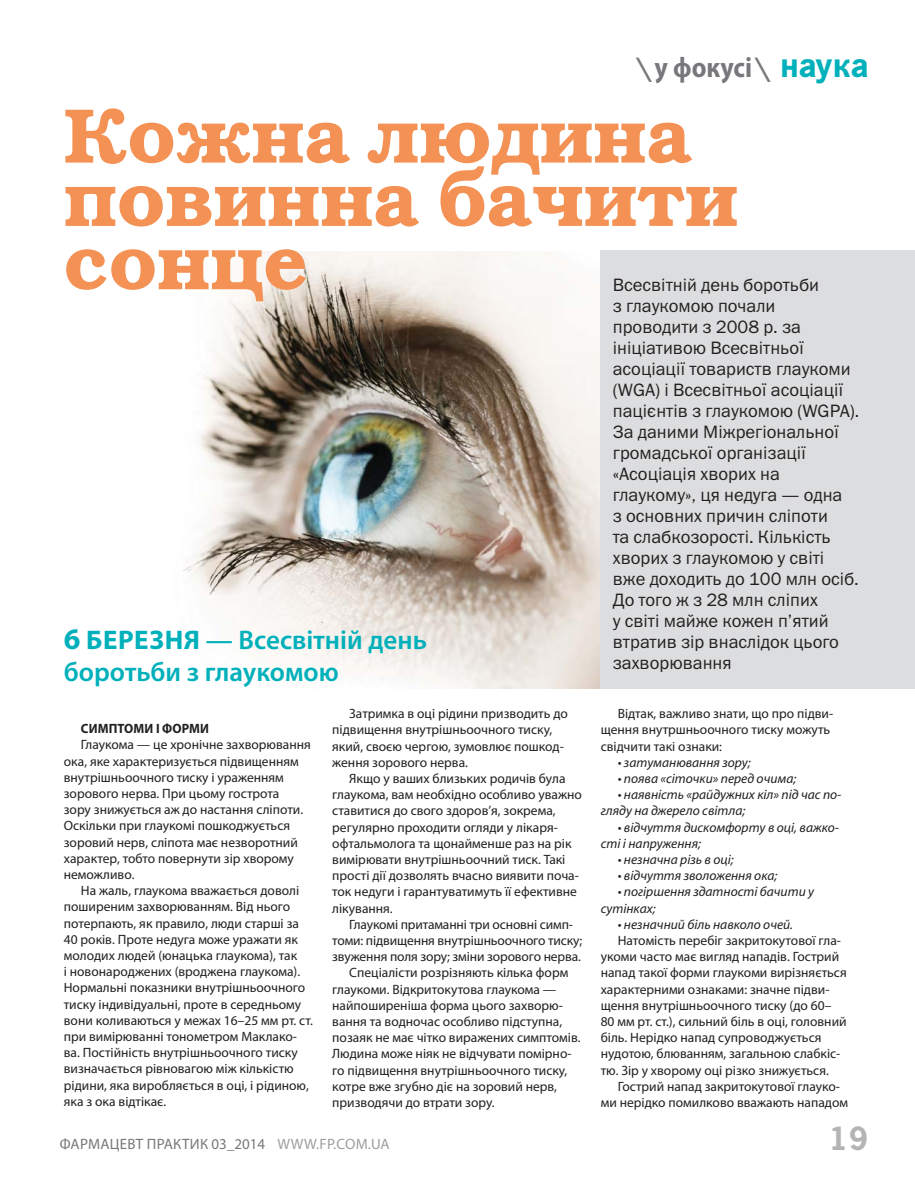
<style>
.page{position:relative;width:915px;height:1178px;background:#fff}
.page>*{position:absolute;margin:0;border:0;box-sizing:border-box;transform-origin:0 0}
.t1{font:77.55px/63.3px "Bookman Demi ITC";color:#f49154}
.t2{font:700 34.5px "News Paper C";color:#b2b4b6}
.t3{font:700 28.5px "Myriad Pro";color:#77787b;scale:.9 1}
.t4{font:600 27px/32.4px "Myriad Pro";color:#00b0ba}
.t5{font:18px/21px "Franklin Gothic Book ITC";color:#231f20}
.t6{font:15px "Myriad Pro";letter-spacing:.02em;color:#77787b}
.t7{font:13.5px/16.2px "Myriad Pro";color:#231f20}
.t8{font:italic 13.5px/16.2px "Myriad Pro";color:#231f20}
.t9{font:700 13.5px "Myriad Pro";letter-spacing:.01em;color:#231f20;scale:.95 1}
.s1{font-family:"News Paper C"}
.s2{font-family:"News Paper C";font-size:36px;color:#00b0ba}
.s3{font-weight:700;font-size:30px}
.s4{font-weight:700}
.s5{color:#9d9fa1}
</style>
<div class="page">
<img style="left:183px;top:252px;width:417px;height:436px">
<div style="left:600px;top:251px;width:314px;height:438px;background:#dcddde"></div>
<h3 class="t3" style="left:638px;top:56px;width:256px"><span class="s1">\</span> у фокусі <span class="s1">\</span> <span class="s2">наука</span></h3>
<h1 class="t1" style="left:64px;top:110px;width:675px">Кожна людина повинна бачити сонце</h1>
<p class="t5" style="left:612px;top:276px;width:248px">Всесвітній день боротьби<br>з глаукомою почали проводити з 2008 р. за ініціативою Всесвітньої асоціації товариств глаукоми (WGA) і Всесвітньої асоціації пацієнтів з глаукомою (WGPA).<br>За даними Міжрегіональної громадської організації «Асоціація хворих на глаукому», ця недуга — одна<br>з основних причин сліпоти<br>та слабкозорості. Кількість хворих з глаукомою у світі вже доходить до 100 млн осіб.<br>До того ж з 28 млн сліпих<br>у світі майже кожен п’ятий втратив зір внаслідок цього захворювання</p>
<h3 class="t4" style="left:64px;top:626px;width:364px"><span class="s3">6</span> <span class="s4">БЕРЕЗНЯ</span> — Всесвітній день боротьби з глаукомою</h3>
<p class="t9" style="left:81px;top:723px;width:136px">СИМПТОМИ І ФОРМИ</p>
<p class="t7" style="left:64px;top:738px;width:248px;text-indent:17px">Глаукома — це хронічне захворювання ока, яке характеризується підвищенням внутрішньоочного тиску і ураженням зорового нерва. При цьому гострота<br>зору знижується аж до настання сліпоти.<br>Оскільки при глаукомі пошкоджується зоровий нерв, сліпота має незворотний характер, тобто повернути зір хворому неможливо.</p>
<p class="t7" style="left:64px;top:884px;width:250px;text-indent:17px">На жаль, глаукома вважається доволі поширеним захворюванням. Від нього потерпають, як правило, люди старші за 40 років. Проте недуга може уражати як молодих людей (юнацька глаукома), так<br>і новонароджених (вроджена глаукома).<br>Нормальні показники внутрішньоочного тиску індивідуальні, проте в середньому вони коливаються у межах 16–25 мм рт. ст. при вимірюванні тонометром Маклако&shy;ва. Постійність внутрішньоочного тиску визначається рівновагою між кількістю рідини, яка виробляється в оці, і рідиною, яка з ока відтікає.</p>
<p class="t7" style="left:332px;top:707px;width:237px;text-indent:17px">Затримка в оці рідини призводить до підвищення внутрішньоочного тиску, який, своєю чергою, зумовлює пошкод&shy;ження зорового нерва.</p>
<p class="t7" style="left:332px;top:772px;width:251px;text-indent:17px">Якщо у ваших близьких родичів була глаукома, вам необхідно особливо уважно ставитися до свого здоров’я, зокрема, регулярно проходити огляди у лікаря&shy;офтальмолога та щонайменше раз на рік вимірювати внутрішньоочний тиск. Такі прості дії дозволять вчасно виявити поча&shy;ток недуги і гарантуватимуть її ефективне лікування.</p>
<p class="t7" style="left:349px;top:917px;width:225px">Глаукомі притаманні три основні симп-</p>
<p class="t7" style="left:332px;top:934px;width:251px">томи: підвищення внутрішньоочного тиску;</p>
<p class="t7" style="left:332px;top:950px;width:250px">звуження поля зору; зміни зорового нерва.</p>
<p class="t7" style="left:349px;top:966px;width:220px">Спеціалісти розрізняють кілька форм</p>
<p class="t7" style="left:332px;top:982px;width:225px">глаукоми. Відкритокутова глаукома —</p>
<p class="t7" style="left:332px;top:998px;width:232px">найпоширеніша форма цього захворю-</p>
<p class="t7" style="left:332px;top:1015px;width:231px">вання та водночас особливо підступна,</p>
<p class="t7" style="left:332px;top:1031px;width:250px">позаяк не має чітко виражених симптомів.</p>
<p class="t7" style="left:332px;top:1047px;width:241px">Людина може ніяк не відчувати помірно-</p>
<p class="t7" style="left:332px;top:1063px;width:236px">го підвищення внутрішньоочного тиску,</p>
<p class="t7" style="left:332px;top:1079px;width:226px">котре вже згубно діє на зоровий нерв,</p>
<p class="t7" style="left:332px;top:1096px;width:164px">призводячи до втрати зору.</p>
<p class="t6" style="left:60px;top:1139px;width:331px">ФАРМАЦЕВТ ПРАКТИК 03_2014 <span class="s5">WWW.FP.COM.UA</span></p>
<p class="t7" style="left:600px;top:707px;width:234px;text-indent:17px">Відтак, важливо знати, що про підви&shy;щення внутршньоочного тиску можуть свідчити такі ознаки:</p>
<p class="t8" style="left:617px;top:755px;width:134px">• затуманювання зору;</p>
<p class="t8" style="left:617px;top:772px;width:180px">• поява «сіточки» перед очима;</p>
<p class="t8" style="left:600px;top:788px;width:242px;text-indent:17px">• наявність «райдужних кіл» під час по&shy;гляду на джерело світла;</p>
<p class="t8" style="left:600px;top:820px;width:239px;text-indent:17px">• відчуття дискомфорту в оці, важко&shy;сті і напруження;</p>
<p class="t8" style="left:617px;top:853px;width:117px">• незначна різь в оці;</p>
<p class="t8" style="left:617px;top:869px;width:161px">• відчуття зволоження ока;</p>
<p class="t8" style="left:600px;top:885px;width:215px;text-indent:17px">• погіршення здатності бачити у сутінках;</p>
<p class="t8" style="left:617px;top:917px;width:177px">• незначний біль навколо очей.</p>
<p class="t7" style="left:600px;top:934px;width:247px;text-indent:17px">Натомість перебіг закритокутової гла&shy;укоми часто має вигляд нападів. Гострий напад такої форми глаукоми вирізняється характерними ознаками: значне підви&shy;щення внутрішньоочного тиску (до 60– 80 мм рт. ст.), сильний біль в оці, головний біль. Нерідко напад супроводжується нудотою, блюванням, загальною слабкіс&shy;тю. Зір у хворому оці різко знижується.</p>
<p class="t7" style="left:600px;top:1079px;width:249px;text-indent:17px">Гострий напад закритокутової глауко&shy;ми нерідко помилково вважають нападом</p>
<h2 class="t2" style="left:827px;top:1128px;width:42px">19</h2>
</div>
